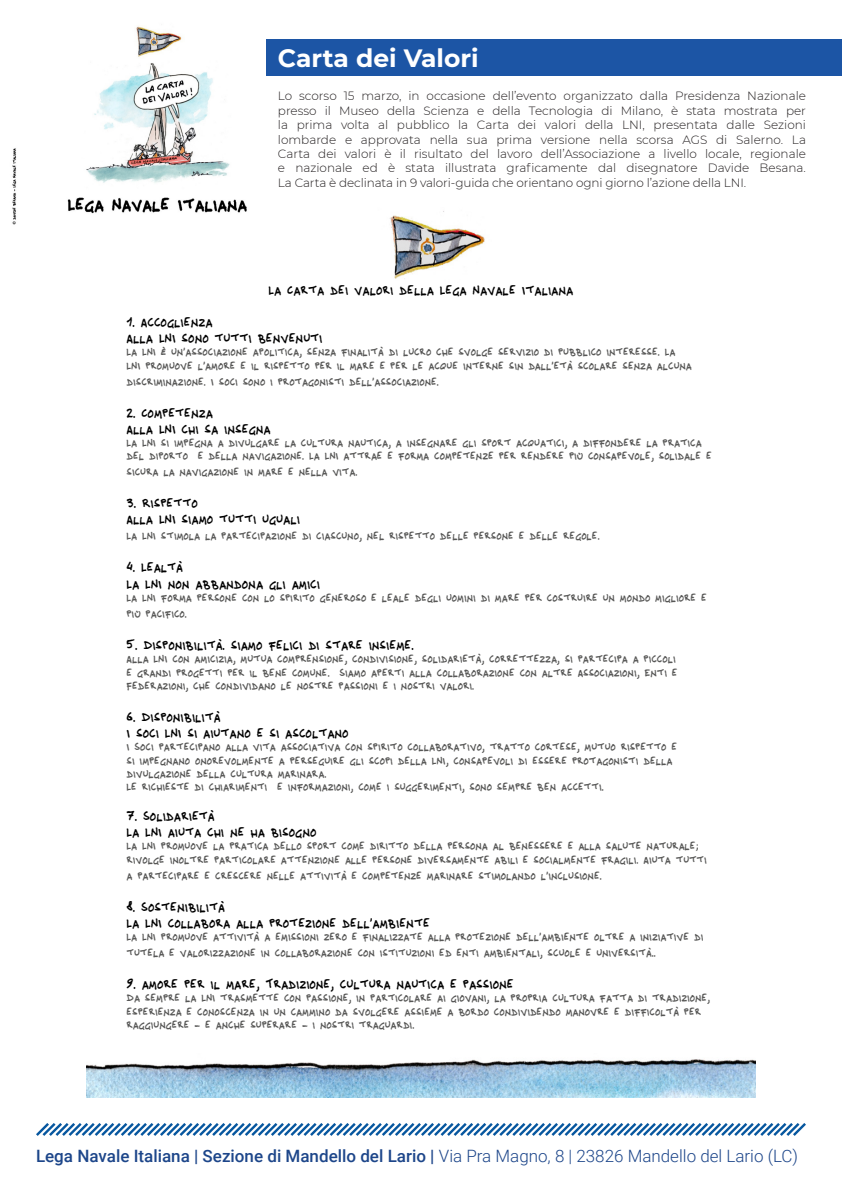
<style>
.page{position:relative;width:842px;height:1191px;background:#fff}
.page>*{position:absolute;margin:0;border:0;box-sizing:border-box;transform-origin:0 0}
.t1{font:700 25px "Montserrat";color:#fff}
.t2{font:500 17px "Roboto";color:#1d468a}
.t3{font:13.3px/16px "Besa Rregular";color:#000}
.t4{font:300 12px/14.4px "Montserrat";letter-spacing:-.01em;color:#231f20;text-align:justify}
.t5{font:11.1px/13.3px "Besa Rregular";color:#575756}
.s1{font-weight:300}
</style>
<div class="page">
<svg style="left:36px;top:1123px;width:770px;height:13px"></svg>
<img style="left:390px;top:211px;width:95px;height:68px">
<img style="left:86px;top:1059px;width:670px;height:38px">
<img style="left:12px;top:26px;width:266px;height:199px">
<div style="left:266px;top:39px;width:576px;height:36px;background:#1c55a5"></div>
<p class="t1" style="left:278px;top:40px;width:202px">Carta dei Valori</p>
<p class="t4" style="left:278px;top:88px;width:529px">Lo scorso 15 marzo, in occasione dell’evento organizzato dalla Presidenza Nazionale presso il Museo della Scienza e della Tecnologia di Milano, è stata mostrata per la prima volta al pubblico la Carta dei valori della LNI, presentata dalle Sezioni lombarde e approvata nella sua prima versione nella scorsa AGS di Salerno. La Carta dei valori è il risultato del lavoro dell’Associazione a livello locale, regionale e nazionale ed è stata illustrata graficamente dal disegnatore Davide Besana.<br>La Carta è declinata in 9 valori-guida che orientano ogni giorno l’azione della LNI.</p>
<p class="t3" style="left:269px;top:283px;width:306px">LA CARTA DEI VALORI DELLA LEGA NAVALE ITALIANA</p>
<p class="t3" style="left:127px;top:315px;width:197px">1. ACCOGLIENZA<br>ALLA LNI SONO TUTTI BENVENUTI</p>
<p class="t5" style="left:127px;top:346px;width:567px">LA LNI È UN’ASSOCIAZIONE APOLITICA, SENZA FINALITÀ DI LUCRO CHE SVOLGE SERVIZIO DI PUBBLICO INTERESSE. LA<br>LNI PROMUOVE L’AMORE E IL RISPETTO PER IL MARE E PER LE ACQUE INTERNE SIN DALL’ETÀ SCOLARE SENZA ALCUNA</p>
<p class="t5" style="left:127px;top:375px;width:314px">DISCRIMINAZIONE. I SOCI SONO I PROTAGONISTI DELL’ASSOCIAZIONE.</p>
<p class="t3" style="left:127px;top:405px;width:146px">2. COMPETENZA<br>ALLA LNI CHI SA INSEGNA</p>
<p class="t5" style="left:127px;top:437px;width:587px">LA LNI SI IMPEGNA A DIVULGARE LA CULTURA NAUTICA, A INSEGNARE GLI SPORT ACQUATICI, A DIFFONDERE LA PRATICA<br>DEL DIPORTO E DELLA NAVIGAZIONE. LA LNI ATTRAE E FORMA COMPETENZE PER RENDERE PIÙ CONSAPEVOLE, SOLIDALE E</p>
<p class="t5" style="left:127px;top:466px;width:232px">SICURA LA NAVIGAZIONE IN MARE E NELLA VITA.</p>
<p class="t3" style="left:127px;top:496px;width:175px">3. RISPETTO<br>ALLA LNI SIAMO TUTTI UGUALI</p>
<p class="t5" style="left:127px;top:530px;width:475px">LA LNI STIMOLA LA PARTECIPAZIONE DI CIASCUNO, NEL RISPETTO DELLE PERSONE E DELLE REGOLE.</p>
<p class="t3" style="left:127px;top:560px;width:195px">4. LEALTÀ<br>LA LNI NON ABBANDONA GLI AMICI</p>
<p class="t5" style="left:127px;top:590px;width:582px;line-height:16px">LA LNI FORMA PERSONE CON LO SPIRITO GENEROSO E LEALE DEGLI UOMINI DI MARE PER COSTRUIRE UN MONDO MIGLIORE E<br>PIÙ PACIFICO.</p>
<p class="t3" style="left:127px;top:638px;width:289px">5. DISPONIBILITÀ. SIAMO FELICI DI STARE INSIEME.</p>
<p class="t5" style="left:127px;top:653px;width:553px">ALLA LNI CON AMICIZIA, MUTUA COMPRENSIONE, CONDIVISIONE, SOLIDARIETÀ, CORRETTEZZA, SI PARTECIPA A PICCOLI<br>E GRANDI PROGETTI PER IL BENE COMUNE. SIAMO APERTI ALLA COLLABORAZIONE CON ALTRE ASSOCIAZIONI, ENTI E<br>FEDERAZIONI, CHE CONDIVIDANO LE NOSTRE PASSIONI E I NOSTRI VALORI.</p>
<p class="t3" style="left:127px;top:710px;width:224px">6. DISPONIBILITÀ<br>I SOCI LNI SI AIUTANO E SI ASCOLTANO</p>
<p class="t5" style="left:127px;top:741px;width:552px">I SOCI PARTECIPANO ALLA VITA ASSOCIATIVA CON SPIRITO COLLABORATIVO, TRATTO CORTESE, MUTUO RISPETTO E SI IMPEGNANO ONOREVOLMENTE A PERSEGUIRE GLI SCOPI DELLA LNI, CONSAPEVOLI DI ESSERE PROTAGONISTI DELLA DIVULGAZIONE DELLA CULTURA MARINARA.<br>LE RICHIESTE DI CHIARIMENTI E INFORMAZIONI, COME I SUGGERIMENTI, SONO SEMPRE BEN ACCETTI.</p>
<p class="t3" style="left:127px;top:808px;width:191px">7. SOLIDARIETÀ<br>LA LNI AIUTA CHI NE HA BISOGNO</p>
<p class="t5" style="left:127px;top:840px;width:582px">LA LNI PROMUOVE LA PRATICA DELLO SPORT COME DIRITTO DELLA PERSONA AL BENESSERE E ALLA SALUTE NATURALE;<br>RIVOLGE INOLTRE PARTICOLARE ATTENZIONE ALLE PERSONE DIVERSAMENTE ABILI E SOCIALMENTE FRAGILI. AIUTA TUTTI</p>
<p class="t5" style="left:127px;top:869px;width:477px">A PARTECIPARE E CRESCERE NELLE ATTIVITÀ E COMPETENZE MARINARE STIMOLANDO L’INCLUSIONE.</p>
<p class="t3" style="left:127px;top:899px;width:305px">8. SOSTENIBILITÀ<br>LA LNI COLLABORA ALLA PROTEZIONE DELL’AMBIENTE</p>
<p class="t5" style="left:127px;top:929px;width:578px;line-height:16px">LA LNI PROMUOVE ATTIVITÀ A EMISSIONI ZERO E FINALIZZATE ALLA PROTEZIONE DELL’AMBIENTE OLTRE A INIZIATIVE DI<br>TUTELA E VALORIZZAZIONE IN COLLABORAZIONE CON ISTITUZIONI ED ENTI AMBIENTALI, SCUOLE E UNIVERSITÀ..</p>
<p class="t3" style="left:127px;top:977px;width:389px">9. AMORE PER IL MARE, TRADIZIONE, CULTURA NAUTICA E PASSIONE</p>
<p class="t5" style="left:127px;top:992px;width:585px">DA SEMPRE LA LNI TRASMETTE CON PASSIONE, IN PARTICOLARE AI GIOVANI, LA PROPRIA CULTURA FATTA DI TRADIZIONE,<br>ESPERIENZA E CONOSCENZA IN UN CAMMINO DA SVOLGERE ASSIEME A BORDO CONDIVIDENDO MANOVRE E DIFFICOLTÀ PER<br>RAGGIUNGERE – E ANCHE SUPERARE - I NOSTRI TRAGUARDI.</p>
<h2 class="t2" style="left:36px;top:1144px;width:763px">Lega Navale Italiana | Sezione di Mandello del Lario | <span class="s1">Via Pra Magno, 8 | 23826 Mandello del Lario (LC)</span></h2>
</div>
